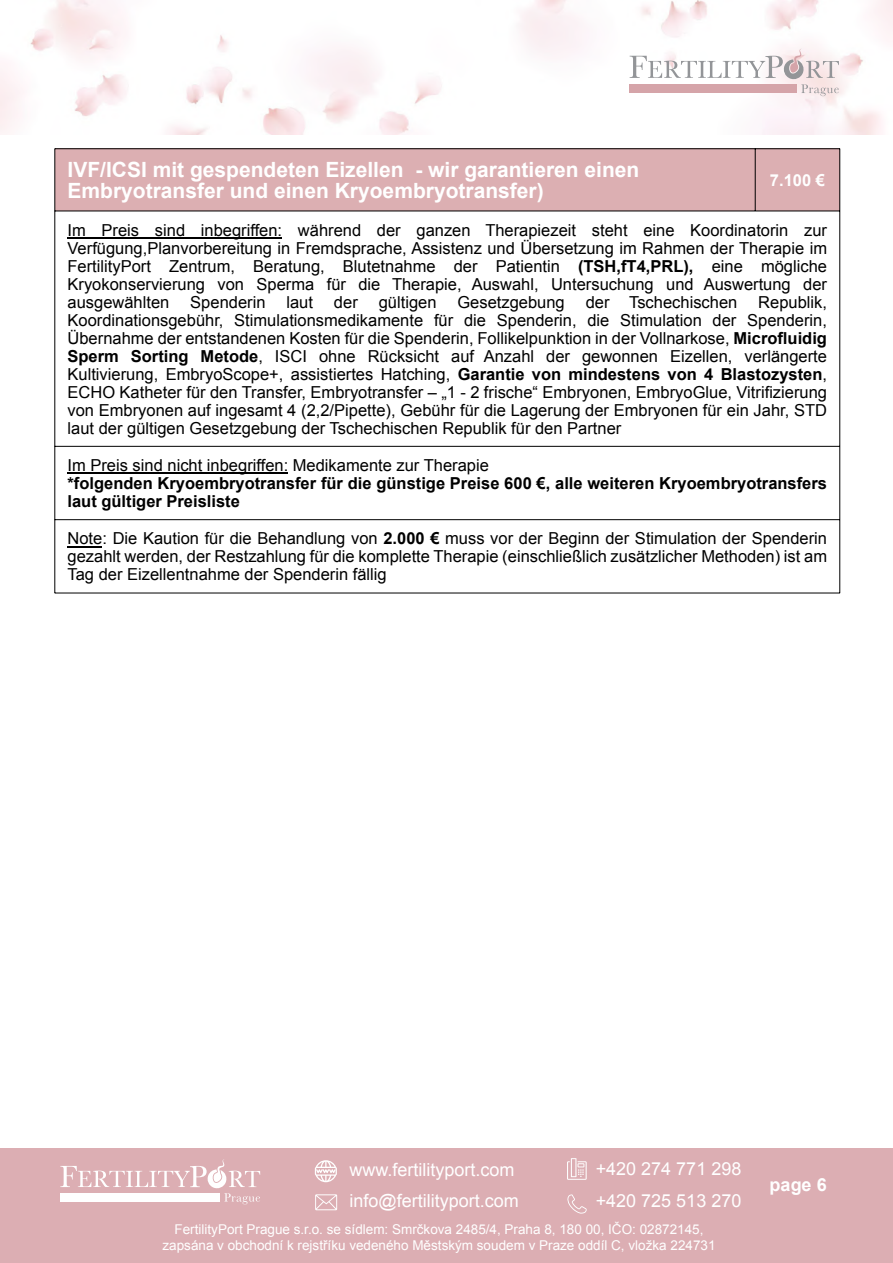
<style>
.page{position:relative;width:893px;height:1263px;background:#fff}
.page>*{position:absolute;margin:0;border:0;box-sizing:border-box;transform-origin:0 0}
.t1{font:700 21px/21.8px "Arial";color:#fff}
.t2{font:18px/31.5px "Arial";color:#fff}
.t3{font:700 18px "Arial";color:#fff}
.t4{font:16.5px/18px "Arial";color:#000;text-align:justify}
.t5{font:700 16.5px/18px "Arial";color:#000}
.t6{font:700 16.5px "Arial";color:#fff}
.t7{font:13.5px/16.2px "Arial";color:#fff;text-align:center}
.s1{font-weight:700}
</style>
<div class="page">
<img style="left:0;top:0;width:893px;height:134px">
<div style="left:0;top:1148px;width:893px;height:115px;background:#dcaeb3"></div>
<svg style="left:60px;top:1159px;width:200px;height:45px"></svg>
<svg style="left:315px;top:1194px;width:22px;height:16px"></svg>
<svg style="left:567px;top:1158px;width:20px;height:22px"></svg>
<svg style="left:567px;top:1194px;width:20px;height:20px"></svg>
<svg style="left:630px;top:49px;width:209px;height:47px"></svg>
<svg style="left:315px;top:1160px;width:22px;height:22px"></svg>
<div style="left:55px;top:149px;width:785px;height:62px;background:#dcafb2"></div>
<hr style="left:68px;top:237px;width:214px;height:1px;background:#000">
<hr style="left:68px;top:473px;width:220px;height:1px;background:#000">
<hr style="left:68px;top:546px;width:34px;height:1px;background:#000">
<hr style="left:55px;top:149px;width:1px;height:444px;background:#000">
<hr style="left:839px;top:149px;width:1px;height:444px;background:#000">
<hr style="left:755px;top:149px;width:1px;height:62px;background:#000">
<hr style="left:55px;top:148px;width:785px;height:1px;background:#000">
<hr style="left:55px;top:211px;width:785px;height:1px;background:#000">
<hr style="left:55px;top:446px;width:785px;height:1px;background:#000">
<hr style="left:55px;top:519px;width:785px;height:1px;background:#000">
<hr style="left:55px;top:593px;width:785px;height:1px;background:#000">
<p class="t1" style="left:68px;top:160px;width:573px">IVF/ICSI mit gespendeten Eizellen - wir garantieren einen<br>Embryotransfer und einen Kryoembryotransfer)</p>
<p class="t6" style="left:770px;top:174px;width:57px">7.100 €</p>
<p class="t4" style="left:68px;top:222px;width:761px">Im Preis sind inbegriffen: während der ganzen Therapiezeit steht eine Koordinatorin zur Verfügung,Planvorbereitung in Fremdsprache, Assistenz und Übersetzung im Rahmen der Therapie im FertilityPort Zentrum, Beratung, Blutetnahme der Patientin <span class="s1">(TSH,fT4,PRL),</span> eine mögliche Kryokonservierung von Sperma für die Therapie, Auswahl, Untersuchung und Auswertung der ausgewählten</p>
<p class="t4" style="left:190px;top:294px;width:77px">Spenderin</p>
<p class="t4" style="left:286px;top:294px;width:28px">laut</p>
<p class="t4" style="left:334px;top:294px;width:25px">der</p>
<p class="t4" style="left:379px;top:294px;width:59px">gültigen</p>
<p class="t4" style="left:457px;top:294px;width:109px">Gesetzgebung</p>
<p class="t4" style="left:586px;top:294px;width:153px">der Tschechischen</p>
<p class="t4" style="left:68px;top:294px;width:761px;text-indent:691px">Republik, Koordinationsgebühr, Stimulationsmedikamente für die Spenderin, die Stimulation der Spenderin, Übernahme der entstandenen Kosten für die Spenderin, Follikelpunktion in der Vollnarkose, <span class="s1">Microfluidig Sperm Sorting Metode</span>, ISCI ohne Rücksicht auf Anzahl der gewonnen Eizellen, verlängerte Kultivierung, EmbryoScope+, assistiertes Hatching, <span class="s1">Garantie von mindestens von 4 Blastozysten</span>, ECHO Katheter für den Transfer, Embryotransfer – „1 - 2 frische“ Embryonen, EmbryoGlue, Vitrifizierung von Embryonen auf ingesamt 4 (2,2/Pipette), Gebühr für die Lagerung der Embryonen für ein Jahr, STD laut der gültigen Gesetzgebung der Tschechischen Republik für den Partner</p>
<p class="t4" style="left:68px;top:458px;width:423px">Im Preis sind nicht inbegriffen: Medikamente zur Therapie</p>
<p class="t5" style="left:68px;top:476px;width:761px">*folgenden Kryoembryotransfer für die günstige Preise 600 €, alle weiteren Kryoembryotransfers laut gültiger Preisliste</p>
<p class="t4" style="left:68px;top:531px;width:761px">Note: Die Kaution für die Behandlung von <span class="s1">2.000 €</span> muss vor der Beginn der Stimulation der Spenderin gezahlt werden, der Restzahlung für die komplette Therapie (einschließlich zusätzlicher Methoden) ist am Tag der Eizellentnahme der Spenderin fällig</p>
<p class="t2" style="left:350px;top:1155px;width:171px">www.fertilityport.com info@fertilityport.com</p>
<p class="t2" style="left:596px;top:1154px;width:147px;line-height:32.7px">+420 274 771 298 +420 725 513 270</p>
<p class="t7" style="left:162px;top:1222px;width:554px">FertilityPort Prague s.r.o. se sídlem: Smrčkova 2485/4, Praha 8, 180 00, IČO: 02872145, zapsána v obchodní k rejstříku vedeného Městským soudem v Praze oddíl C, vložka 224731</p>
<p class="t3" style="left:770px;top:1178px;width:59px">page 6</p>
</div>
